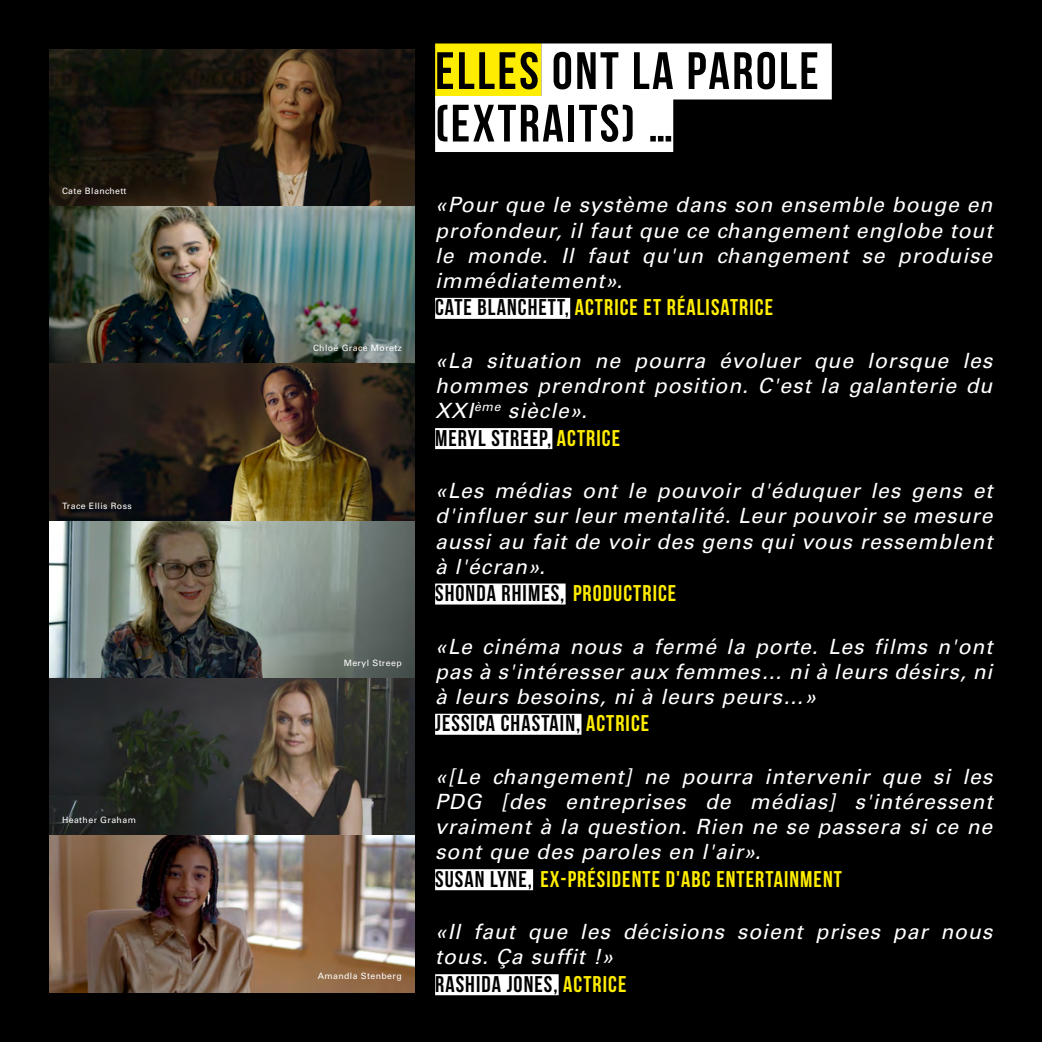
<style>
.page{position:relative;width:1042px;height:1042px;background:#000}
.page>*{position:absolute;margin:0;border:0;box-sizing:border-box;transform-origin:0 0}
.t1{font:700 52.5px/52.5px "Bebas Neue";letter-spacing:.045em;color:#000}
.t2{font:700 22.75px "Bebas Neue";letter-spacing:.045em;color:#000}
.t3{font:700 22.75px "Bebas Neue";letter-spacing:.045em;color:#ffed00}
.t4{font:italic 21px/25.2px "Univers LT Std";letter-spacing:.045em;color:#fff;text-align:justify}
.t5{font:8.75px "Univers LT Std";letter-spacing:.045em;color:#fff}
.s1{color:#000}
.s2{color:#ffed00}
</style>
<div class="page">
<div style="left:435px;top:43px;width:106px;height:56px;background:#ffed00"></div>
<div style="left:541px;top:43px;width:291px;height:56px;background:#fff"></div>
<div style="left:435px;top:96px;width:238px;height:56px;background:#fff"></div>
<div style="left:435px;top:298px;width:135px;height:21px;background:#fff"></div>
<div style="left:435px;top:428px;width:117px;height:21px;background:#fff"></div>
<div style="left:435px;top:583px;width:130px;height:21px;background:#fff"></div>
<div style="left:435px;top:714px;width:146px;height:21px;background:#fff"></div>
<div style="left:435px;top:869px;width:98px;height:21px;background:#fff"></div>
<div style="left:435px;top:974px;width:124px;height:21px;background:#fff"></div>
<img style="left:50px;top:50px;width:364px;height:942px">
<p class="t5" style="left:62px;top:186px;width:66px">Cate Blanchett</p>
<p class="t5" style="left:62px;top:500px;width:71px">Trace Ellis Ross</p>
<p class="t5" style="left:62px;top:814px;width:75px">Heather Graham</p>
<p class="t5" style="left:313px;top:343px;width:90px">Chloë Grace Moretz</p>
<p class="t5" style="left:344px;top:657px;width:60px">Meryl Streep</p>
<p class="t5" style="left:318px;top:971px;width:85px">Amandla Stenberg</p>
<h1 class="t1" style="left:435px;top:44px;width:385px">ELLES ONT LA PAROLE (EXTRAITS) …</h1>
<p class="t4" style="left:435px;top:193px;width:559px">«Pour que le système dans son ensemble bouge en profondeur, il faut que ce changement englobe tout le monde. Il faut qu'un changement se produise immédiatement».</p>
<p class="t3" style="left:435px;top:295px;width:339px"><span class="s1">CATE BLANCHETT,</span> ACTRICE ET RÉALISATRICE</p>
<p class="t4" style="left:435px;top:348px;width:559px">«La situation ne pourra évoluer que lorsque les hommes prendront position. C'est la galanterie du XXI<sup>ème</sup> siècle».</p>
<p class="t2" style="left:435px;top:425px;width:186px">MERYL STREEP, <span class="s2">ACTRICE</span></p>
<p class="t4" style="left:435px;top:478px;width:559px">«Les médias ont le pouvoir d'éduquer les gens et d'influer sur leur mentalité. Leur pouvoir se mesure aussi au fait de voir des gens qui vous ressemblent à l'écran».</p>
<p class="t2" style="left:435px;top:581px;width:243px">SHONDA RHIMES, <span class="s2">PRODUCTRICE</span></p>
<p class="t4" style="left:435px;top:634px;width:559px">«Le cinéma nous a fermé la porte. Les films n'ont pas à s'intéresser aux femmes… ni à leurs désirs, ni à leurs besoins, ni à leurs peurs…»</p>
<p class="t2" style="left:435px;top:711px;width:216px">JESSICA CHASTAIN, <span class="s2">ACTRICE</span></p>
<p class="t4" style="left:435px;top:764px;width:559px">«[Le changement] ne pourra intervenir que si les PDG [des entreprises de médias] s'intéressent vraiment à la question. Rien ne se passera si ce ne sont que des paroles en l'air».</p>
<p class="t3" style="left:435px;top:866px;width:408px"><span class="s1">SUSAN LYNE,</span> EX-PRÉSIDENTE D'ABC ENTERTAINMENT</p>
<p class="t4" style="left:435px;top:919px;width:559px">«Il faut que les décisions soient prises par nous tous. Ça suffit !»</p>
<p class="t2" style="left:435px;top:971px;width:193px">RASHIDA JONES, <span class="s2">ACTRICE</span></p>
</div>
